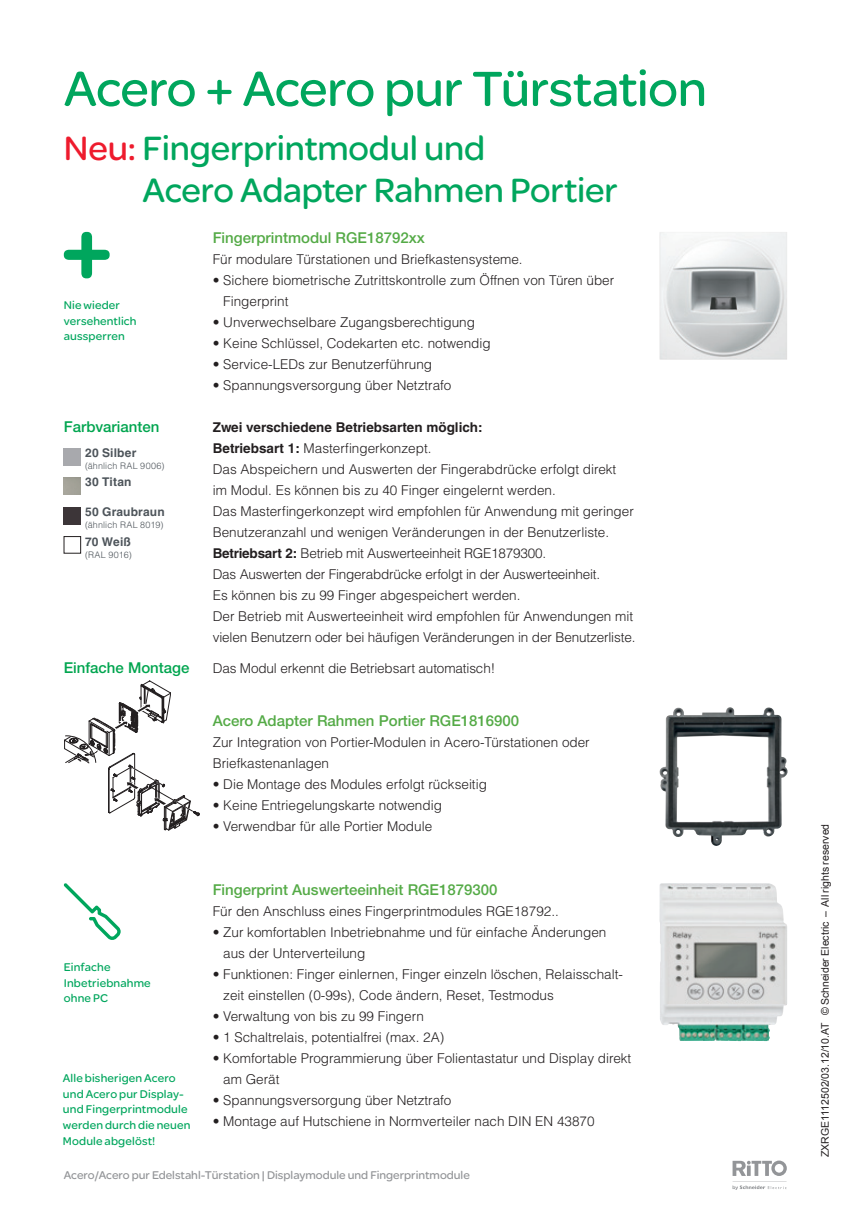
<style>
.page{position:relative;width:851px;height:1221px;background:#fff}
.page>*{position:absolute;margin:0;border:0;box-sizing:border-box;transform-origin:0 0}
.t1{font:52.5px "SE Optimist";letter-spacing:-.015em;color:#00a65d}
.t2{font:36px/42px "SE Optimist";letter-spacing:-.005em;color:#00a65d}
.t3{font:500 15px "Helvetica Neue LT Std";color:#54aa46}
.t4{font:500 15px "Helvetica Neue LT Std";color:#00a54f}
.t5{font:300 13.5px/21px "Helvetica LT Std";color:#231f20}
.t6{font:12px/15.8px "SE Optimist";letter-spacing:.015em;color:#00a65d}
.t7{font:12px "SE Optimist";color:#939598}
.t8{font:700 12px "Helvetica LT Std";letter-spacing:.015em;color:#4d545a}
.t9{font:10.5px "Arial";color:#231f20}
.t10{font:300 9px "Helvetica LT Std";letter-spacing:.015em;color:#4d545a}
.s1{color:#ee1b2d}
.s2{font-weight:700}
</style>
<div class="page">
<img style="left:659px;top:232px;width:128px;height:127px">
<img style="left:659px;top:883px;width:128px;height:158px">
<svg style="left:64px;top:232px;width:46px;height:46px"></svg>
<svg style="left:64px;top:883px;width:57px;height:57px"></svg>
<svg style="left:732px;top:1160px;width:54px;height:29px"></svg>
<div style="left:64px;top:448px;width:17px;height:17px;background:#a8a9ad"></div>
<div style="left:64px;top:507px;width:17px;height:17px;background:#3c3538"></div>
<div style="left:64px;top:536px;width:17px;height:17px;border:1px solid #231f20"></div>
<img style="left:659px;top:707px;width:128px;height:139px">
<svg style="left:64px;top:680px;width:136px;height:150px"></svg>
<h1 class="t1" style="left:64px;top:52px;width:644px">Acero + Acero pur Türstation</h1>
<h2 class="t2" style="left:142px;top:126px;width:476px;text-indent:-79px"><span class="s1">Neu:</span> Fingerprintmodul und<br>Acero Adapter Rahmen Portier</h2>
<p class="t3" style="left:213px;top:228px;width:214px">Fingerprintmodul RGE18792xx</p>
<p class="t5" style="left:213px;top:248px;width:311px">Für modulare Türstationen und Briefkastensysteme.</p>
<p class="t5" style="left:223px;top:269px;width:392px;text-indent:-11px">• Sichere biometrische Zutrittskontrolle zum Öffnen von Türen über<br>Fingerprint</p>
<p class="t5" style="left:213px;top:311px;width:264px">• Unverwechselbare Zugangsberechtigung</p>
<p class="t5" style="left:213px;top:332px;width:279px">• Keine Schlüssel, Codekarten etc. notwendig</p>
<p class="t5" style="left:213px;top:353px;width:221px">• Service-LEDs zur Benutzerführung</p>
<p class="t5" style="left:213px;top:374px;width:240px">• Spannungsversorgung über Netztrafo</p>
<p class="t5" style="left:213px;top:416px;width:424px"><span class="s2">Zwei verschiedene Betriebsarten möglich:<br>Betriebsart 1:</span> Masterfingerkonzept.<br>Das Abspeichern und Auswerten der Fingerabdrücke erfolgt direkt<br>im Modul. Es können bis zu 40 Finger eingelernt werden.<br>Das Masterfingerkonzept wird empfohlen für Anwendung mit geringer Benutzeranzahl und wenigen Veränderungen in der Benutzerliste.<br><span class="s2">Betriebsart 2:</span> Betrieb mit Auswerteeinheit RGE1879300.<br>Das Auswerten der Fingerabdrücke erfolgt in der Auswerteeinheit.<br>Es können bis zu 99 Finger abgespeichert werden.<br>Der Betrieb mit Auswerteeinheit wird empfohlen für Anwendungen mit vielen Benutzern oder bei häufigen Veränderungen in der Benutzerliste.</p>
<p class="t5" style="left:213px;top:658px;width:284px">Das Modul erkennt die Betriebsart automatisch!</p>
<p class="t6" style="left:64px;top:296px;width:74px">Nie wieder versehentlich aussperren</p>
<p class="t4" style="left:64px;top:417px;width:97px">Farbvarianten</p>
<p class="t8" style="left:85px;top:445px;width:53px">20 Silber</p>
<p class="t10" style="left:85px;top:460px;width:81px">(ähnlich RAL 9006)</p>
<p class="t8" style="left:85px;top:475px;width:48px">30 Titan</p>
<p class="t8" style="left:85px;top:504px;width:81px">50 Graubraun</p>
<p class="t10" style="left:85px;top:519px;width:80px">(ähnlich RAL 8019)</p>
<p class="t8" style="left:85px;top:534px;width:47px">70 Weiß</p>
<p class="t10" style="left:85px;top:549px;width:48px">(RAL 9016)</p>
<p class="t4" style="left:64px;top:659px;width:127px">Einfache Montage</p>
<p class="t6" style="left:64px;top:958px;width:88px">Einfache<br>Inbetriebnahme ohne PC</p>
<p class="t6" style="left:63px;top:1069px;width:129px">Alle bisherigen Acero und Acero pur Display&shy;und Fingerprintmodule werden durch die neuen<br>Module abgelöst!</p>
<p class="t3" style="left:213px;top:711px;width:308px">Acero Adapter Rahmen Portier RGE1816900</p>
<p class="t5" style="left:213px;top:731px;width:378px">Zur Integration von Portier-Modulen in Acero-Türstationen oder<br>Briefkastenanlagen</p>
<p class="t5" style="left:213px;top:773px;width:276px">• Die Montage des Modules erfolgt rückseitig</p>
<p class="t5" style="left:213px;top:794px;width:231px">• Keine Entriegelungskarte notwendig</p>
<p class="t5" style="left:213px;top:815px;width:221px">• Verwendbar für alle Portier Module</p>
<p class="t3" style="left:213px;top:880px;width:286px">Fingerprint Auswerteeinheit RGE1879300</p>
<p class="t5" style="left:213px;top:900px;width:347px">Für den Anschluss eines Fingerprintmodules RGE18792..</p>
<p class="t5" style="left:223px;top:921px;width:384px;text-indent:-11px">• Zur komfortablen Inbetriebnahme und für einfache Änderungen aus der Unterverteilung</p>
<p class="t5" style="left:223px;top:963px;width:401px;text-indent:-11px">• Funktionen: Finger einlernen, Finger einzeln löschen, Relaisschalt&shy;zeit einstellen (0-99s), Code ändern, Reset, Testmodus</p>
<p class="t5" style="left:213px;top:1005px;width:213px">• Verwaltung von bis zu 99 Fingern</p>
<p class="t5" style="left:213px;top:1026px;width:233px">• 1 Schaltrelais, potentialfrei (max. 2A)</p>
<p class="t5" style="left:223px;top:1047px;width:409px;text-indent:-11px">• Komfortable Programmierung über Folientastatur und Display direkt am Gerät</p>
<p class="t5" style="left:213px;top:1089px;width:240px">• Spannungsversorgung über Netztrafo</p>
<p class="t5" style="left:213px;top:1110px;width:383px">• Montage auf Hutschiene in Normverteiler nach DIN EN 43870</p>
<p class="t7" style="left:64px;top:1166px;width:407px">Acero/Acero pur Edelstahl-Türstation | Displaymodule und Fingerprintmodule</p>
<p class="t9" style="left:818px;top:1157px;width:335px;rotate:-90deg">ZXRGE1112502/03.12/10.AT © Schneider Electric – All rights reserved</p>
</div>
